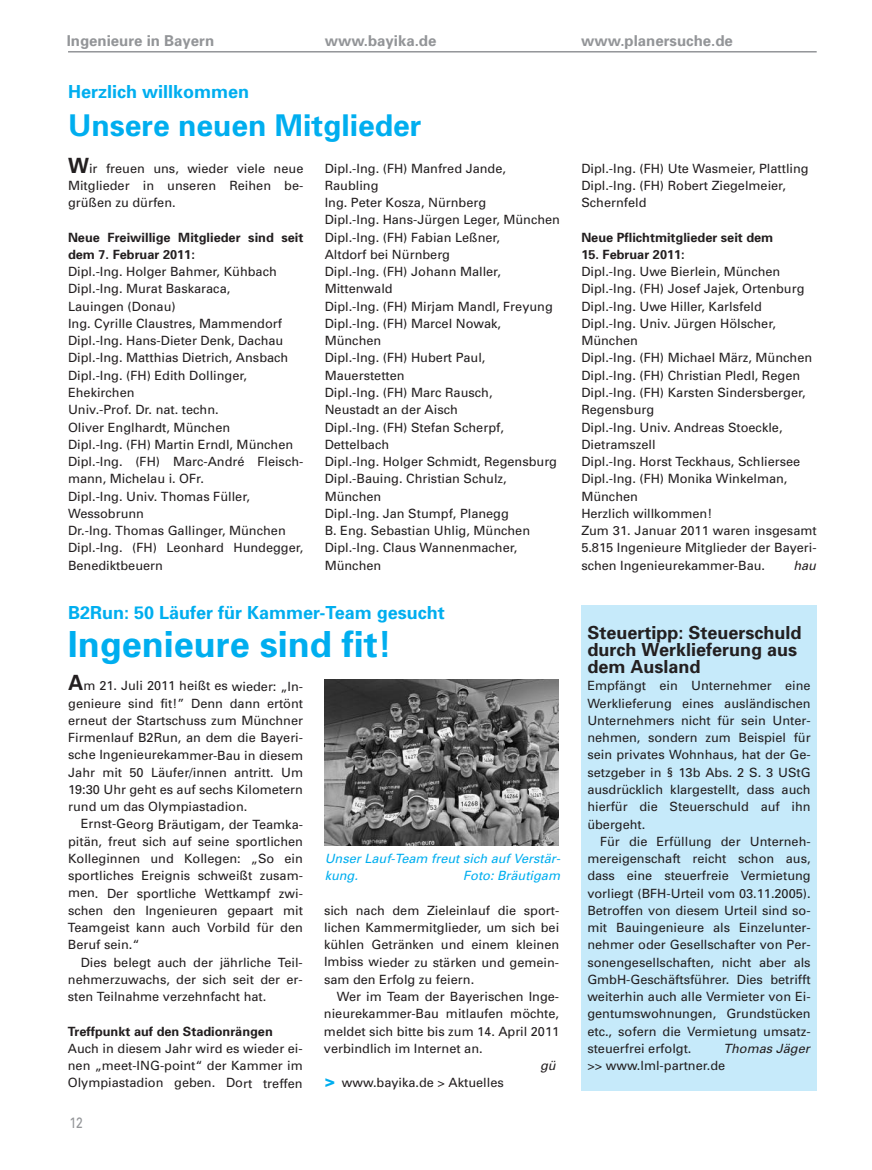
<style>
.page{position:relative;width:872px;height:1170px;background:#fff}
.page>*{position:absolute;margin:0;border:0;box-sizing:border-box;transform-origin:0 0}
.t1{font:700 36px "Univers";color:#00aeef}
.t2{font:700 30px "Univers";color:#00aeef}
.t3{font:700 18px "Univers";color:#00aeef}
.t4{font:700 18px/17.2px "Univers";color:#231f20}
.t5{font:700 15px "Univers";color:#939598}
.t6{font:15px "Univers";color:#939598;scale:.8 1}
.t7{font:12.75px/17.2px "Univers";color:#231f20;text-align:justify}
.t8{font:700 12.75px/17.2px "Univers";color:#231f20}
.t9{font:italic 12.75px/17.2px "Univers";color:#00aeef}
.t10{font:italic 12.75px "Univers";color:#231f20}
.s1{font-weight:700;font-size:21px}
</style>
<div class="page">
<hr style="left:68px;top:51px;width:748px;height:2px;background:#939598">
<img style="left:325px;top:679px;width:234px;height:166px">
<div style="left:581px;top:605px;width:235px;height:485px;background:#c6eafa"></div>
<p class="t5" style="left:67px;top:35px;width:149px">Ingenieure in Bayern</p>
<p class="t5" style="left:325px;top:35px;width:113px">www.bayika.de</p>
<p class="t5" style="left:581px;top:35px;width:153px">www.planersuche.de</p>
<h3 class="t3" style="left:68px;top:85px;width:182px">Herzlich willkommen</h3>
<h2 class="t2" style="left:68px;top:115px;width:355px">Unsere neuen Mitglieder</h2>
<p class="t7" style="left:325px;top:160px;width:237px;text-align:left">Dipl.-Ing. (FH) Manfred Jande,<br>Raubling<br>Ing. Peter Kosza, Nürnberg<br>Dipl.-Ing. Hans-Jürgen Leger, München<br>Dipl.-Ing. (FH) Fabian Leßner,<br>Altdorf bei Nürnberg<br>Dipl.-Ing. (FH) Johann Maller,<br>Mittenwald<br>Dipl.-Ing. (FH) Mirjam Mandl, Freyung<br>Dipl.-Ing. (FH) Marcel Nowak,<br>München<br>Dipl.-Ing. (FH) Hubert Paul,<br>Mauerstetten<br>Dipl.-Ing. (FH) Marc Rausch,<br>Neustadt an der Aisch<br>Dipl.-Ing. (FH) Stefan Scherpf,<br>Dettelbach<br>Dipl.-Ing. Holger Schmidt, Regensburg<br>Dipl.-Bauing. Christian Schulz,<br>München<br>Dipl.-Ing. Jan Stumpf, Planegg<br>B. Eng. Sebastian Uhlig, München<br>Dipl.-Ing. Claus Wannenmacher,<br>München</p>
<p class="t7" style="left:68px;top:160px;width:237px"><span class="s1">W</span>ir freuen uns, wieder viele neue Mitglieder in unseren Reihen be&shy;grüßen zu dürfen.</p>
<p class="t8" style="left:68px;top:229px;width:237px">Neue Freiwillige Mitglieder sind seit dem 7. Februar 2011:</p>
<p class="t7" style="left:68px;top:264px;width:237px;text-align:left">Dipl.-Ing. Holger Bahmer, Kühbach<br>Dipl.-Ing. Murat Baskaraca,<br>Lauingen (Donau)<br>Ing. Cyrille Claustres, Mammendorf<br>Dipl.-Ing. Hans-Dieter Denk, Dachau<br>Dipl.-Ing. Matthias Dietrich, Ansbach<br>Dipl.-Ing. (FH) Edith Dollinger,<br>Ehekirchen<br>Univ.-Prof. Dr. nat. techn.<br>Oliver Englhardt, München<br>Dipl.-Ing. (FH) Martin Erndl, München<br>Dipl.-Ing. (FH) Marc-André Fleisch&shy;mann, Michelau i. OFr.<br>Dipl.-Ing. Univ. Thomas Füller,<br>Wessobrunn<br>Dr.-Ing. Thomas Gallinger, München<br>Dipl.-Ing. (FH) Leonhard Hundegger,<br>Benediktbeuern</p>
<h3 class="t3" style="left:68px;top:606px;width:378px">B2Run: 50 Läufer für Kammer-Team gesucht</h3>
<h1 class="t1" style="left:68px;top:631px;width:325px">Ingenieure sind fit!</h1>
<p class="t7" style="left:68px;top:678px;width:236px"><span class="s1">A</span>m 21. Juli 2011 heißt es wieder: „In&shy;genieure sind fit!” Denn dann ertönt erneut der Startschuss zum Münchner Firmenlauf B2Run, an dem die Bayeri&shy;sche Ingenieurekammer-Bau in diesem Jahr mit 50 Läufer/innen antritt. Um 19:30 Uhr geht es auf sechs Kilometern rund um das Olympiastadion.</p>
<p class="t7" style="left:68px;top:816px;width:236px;text-indent:13px">Ernst-Georg Bräutigam, der Teamka&shy;pitän, freut sich auf seine sportlichen Kolleginnen und Kollegen: „So ein sportliches Ereignis schweißt zusam&shy;men. Der sportliche Wettkampf zwi&shy;schen den Ingenieuren gepaart mit Teamgeist kann auch Vorbild für den Beruf sein.“</p>
<p class="t7" style="left:68px;top:954px;width:236px;text-indent:13px">Dies belegt auch der jährliche Teil&shy;nehmerzuwachs, der sich seit der er&shy;sten Teilnahme verzehnfacht hat.</p>
<p class="t8" style="left:68px;top:1023px;width:206px">Treffpunkt auf den Stadionrängen</p>
<p class="t7" style="left:68px;top:1040px;width:236px">Auch in diesem Jahr wird es wieder ei&shy;nen „meet-ING-point“ der Kammer im Olympiastadion geben. Dort treffen</p>
<p class="t9" style="left:325px;top:850px;width:237px">Unser Lauf-Team freut sich auf Verstär&shy;kung.</p>
<p class="t9" style="left:463px;top:868px;width:98px">Foto: Bräutigam</p>
<p class="t7" style="left:324px;top:902px;width:237px">sich nach dem Zieleinlauf die sport&shy;lichen Kammermitglieder, um sich bei kühlen Getränken und einem kleinen Imbiss wieder zu stärken und gemein&shy;sam den Erfolg zu feiern.</p>
<p class="t7" style="left:324px;top:988px;width:237px;text-indent:13px">Wer im Team der Bayerischen Inge&shy;nieurekammer-Bau mitlaufen möchte, meldet sich bitte bis zum 14. April 2011 verbindlich im Internet an.</p>
<p class="t10" style="left:540px;top:1060px;width:17px">gü</p>
<p class="t7" style="left:342px;top:1075px;width:163px">www.bayika.de &gt; Aktuelles</p>
<h3 class="t3" style="left:325px;top:1073px;width:12px">&gt;</h3>
<p class="t6" style="left:70px;top:1116px;width:18px">12</p>
<p class="t7" style="left:581px;top:160px;width:229px;text-align:left">Dipl.-Ing. (FH) Ute Wasmeier, Plattling<br>Dipl.-Ing. (FH) Robert Ziegelmeier,<br>Schernfeld</p>
<p class="t8" style="left:581px;top:229px;width:193px">Neue Pflichtmitglieder seit dem</p>
<p class="t8" style="left:581px;top:247px;width:105px">15. Februar 2011:</p>
<p class="t7" style="left:581px;top:264px;width:237px;text-align:left">Dipl.-Ing. Uwe Bierlein, München<br>Dipl.-Ing. (FH) Josef Jajek, Ortenburg<br>Dipl.-Ing. Uwe Hiller, Karlsfeld<br>Dipl.-Ing. Univ. Jürgen Hölscher,<br>München<br>Dipl.-Ing. (FH) Michael März, München<br>Dipl.-Ing. (FH) Christian Pledl, Regen<br>Dipl.-Ing. (FH) Karsten Sindersberger,<br>Regensburg<br>Dipl.-Ing. Univ. Andreas Stoeckle,<br>Dietramszell<br>Dipl.-Ing. Horst Teckhaus, Schliersee<br>Dipl.-Ing. (FH) Monika Winkelman,<br>München<br>Herzlich willkommen!<br>Zum 31. Januar 2011 waren insgesamt<br>5.815 Ingenieure Mitglieder der Bayeri&shy;schen Ingenieurekammer-Bau.</p>
<p class="t10" style="left:793px;top:560px;width:24px">hau</p>
<h3 class="t4" style="left:587px;top:625px;width:216px">Steuertipp: Steuerschuld durch Werklieferung aus dem Ausland</h3>
<p class="t7" style="left:587px;top:678px;width:225px">Empfängt ein Unternehmer eine Werklieferung eines ausländischen Unternehmers nicht für sein Unter&shy;nehmen, sondern zum Beispiel für sein privates Wohnhaus, hat der Ge&shy;setzgeber in § 13b Abs. 2 S. 3 UStG ausdrücklich klargestellt, dass auch hierfür die Steuerschuld auf ihn übergeht.</p>
<p class="t7" style="left:587px;top:833px;width:225px;text-indent:13px">Für die Erfüllung der Unterneh&shy;mereigenschaft reicht schon aus, dass eine steuerfreie Vermietung vorliegt (BFH-Urteil vom 03.11.2005).<br>Betroffen von diesem Urteil sind so&shy;mit Bauingenieure als Einzelunter&shy;nehmer oder Gesellschafter von Per&shy;sonengesellschaften, nicht aber als GmbH-Geschäftsführer. Dies betrifft weiterhin auch alle Vermieter von Ei&shy;gentumswohnungen, Grundstücken etc., sofern die Vermietung umsatz&shy;steuerfrei erfolgt.</p>
<p class="t10" style="left:723px;top:1043px;width:88px">Thomas Jäger</p>
<p class="t7" style="left:587px;top:1057px;width:139px">&gt;&gt; www.lml-partner.de</p>
</div>
